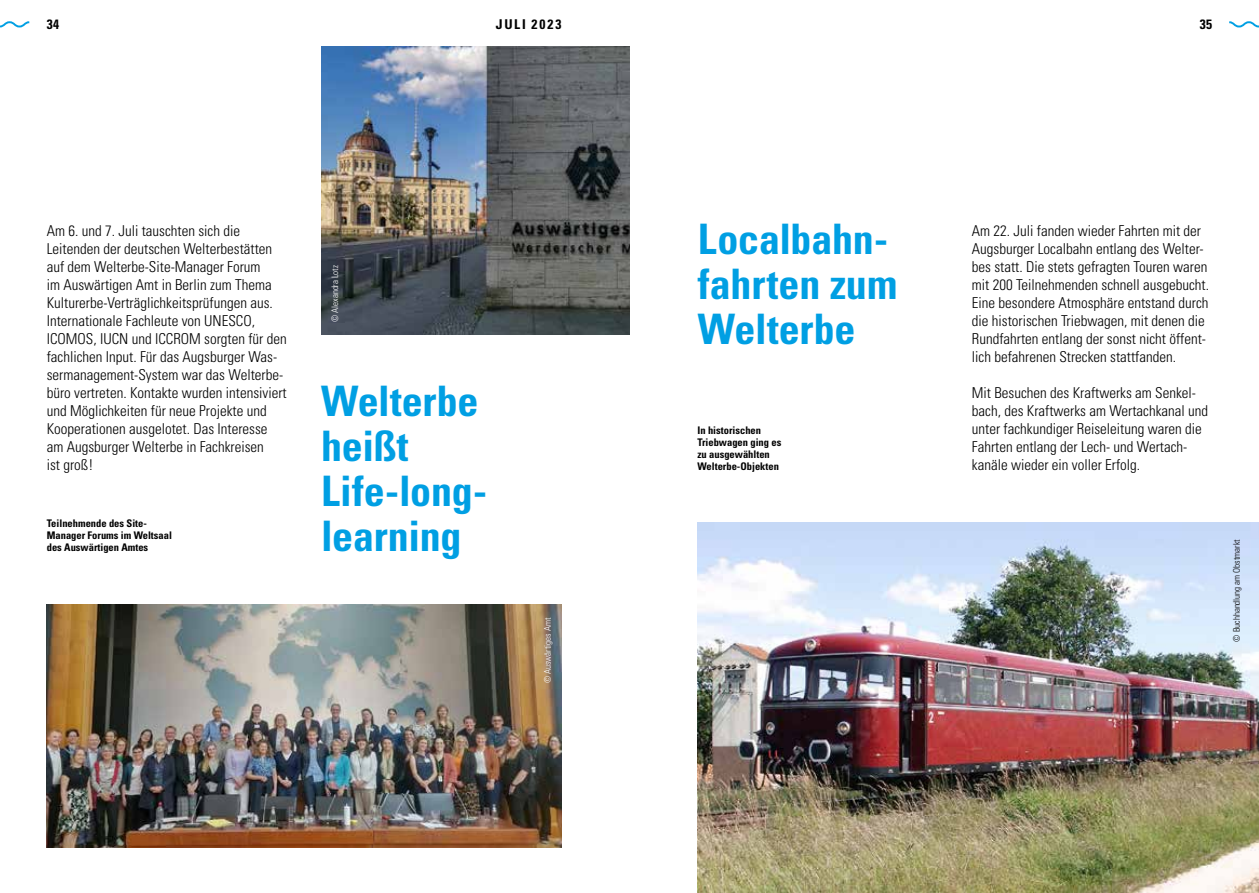
<style>
.page{position:relative;width:1259px;height:893px;background:#fff}
.page>*{position:absolute;margin:0;border:0;box-sizing:border-box;transform-origin:0 0}
.t1{font:700 condensed 42px/45px "Univers LT Std";letter-spacing:-.005em;color:#009fe3}
.t2{font:300 condensed 15px/18px "Univers LT Std";color:#000}
.t3{font:700 condensed 13.5px "Univers LT Std";letter-spacing:.13em;color:#000}
.t4{font:700 condensed 10.5px/12px "Univers LT Std";color:#000}
.t5{font:300 condensed 9px "Univers LT Std";color:#fff}
.t6{font:300 condensed 9px "Univers LT Std";color:#000}
</style>
<div class="page">
<img style="left:321px;top:47px;width:308px;height:288px">
<img style="left:47px;top:605px;width:514px;height:243px">
<img style="left:697px;top:523px;width:562px;height:370px">
<svg style="left:0;top:21px;width:30px;height:7px"></svg>
<svg style="left:1229px;top:21px;width:30px;height:7px"></svg>
<p class="t3" style="left:496px;top:16px;width:67px">JULI 2023</p>
<p class="t3" style="left:47px;top:16px;width:14px">34</p>
<p class="t3" style="left:1199px;top:16px;width:14px">35</p>
<p class="t2" style="left:47px;top:221px;width:241px">Am 6. und 7. Juli tauschten sich die Leitenden der deutschen Welterbestätten auf dem Welterbe-Site-Manager Forum<br>im Auswärtigen Amt in Berlin zum Thema Kulturerbe-Verträglichkeitsprüfungen aus.<br>Internationale Fachleute von UNESCO, ICOMOS, IUCN und ICCROM sorgten für den fachlichen Input. Für das Augsburger Was&shy;sermanagement-System war das Welterbe&shy;büro vertreten. Kontakte wurden intensiviert und Möglichkeiten für neue Projekte und Kooperationen ausgelotet. Das Interesse am Augsburger Welterbe in Fachkreisen<br>ist groß!</p>
<p class="t4" style="left:47px;top:517px;width:127px">Teilnehmende des Site-<br>Manager Forums im Weltsaal des Auswärtigen Amtes</p>
<p class="t5" style="left:329px;top:322px;width:59px;rotate:-90deg">© Alexandra Lotz</p>
<h1 class="t1" style="left:321px;top:378px;width:164px">Welterbe heißt<br>Life-long&shy;learning</h1>
<p class="t5" style="left:542px;top:683px;width:67px;rotate:-90deg">© Auswärtiges Amt</p>
<h1 class="t1" style="left:698px;top:216px;width:201px">Localbahn&shy;fahrten zum<br>Welterbe</h1>
<p class="t4" style="left:697px;top:424px;width:85px">In historischen<br>Triebwagen ging es zu ausgewählten<br>Welterbe-Objekten</p>
<p class="t2" style="left:972px;top:221px;width:239px">Am 22. Juli fanden wieder Fahrten mit der Augsburger Localbahn entlang des Welter&shy;bes statt. Die stets gefragten Touren waren mit 200 Teilnehmenden schnell ausgebucht.<br>Eine besondere Atmosphäre entstand durch die historischen Triebwagen, mit denen die Rundfahrten entlang der sonst nicht öffent&shy;lich befahrenen Strecken stattfanden.</p>
<p class="t2" style="left:972px;top:383px;width:238px">Mit Besuchen des Kraftwerks am Senkel&shy;bach, des Kraftwerks am Wertachkanal und unter fachkundiger Reiseleitung waren die Fahrten entlang der Lech- und Wertach&shy;kanäle wieder ein voller Erfolg.</p>
<p class="t6" style="left:1231px;top:642px;width:104px;rotate:-90deg">© Buchhandlung am Obstmarkt</p>
</div>
